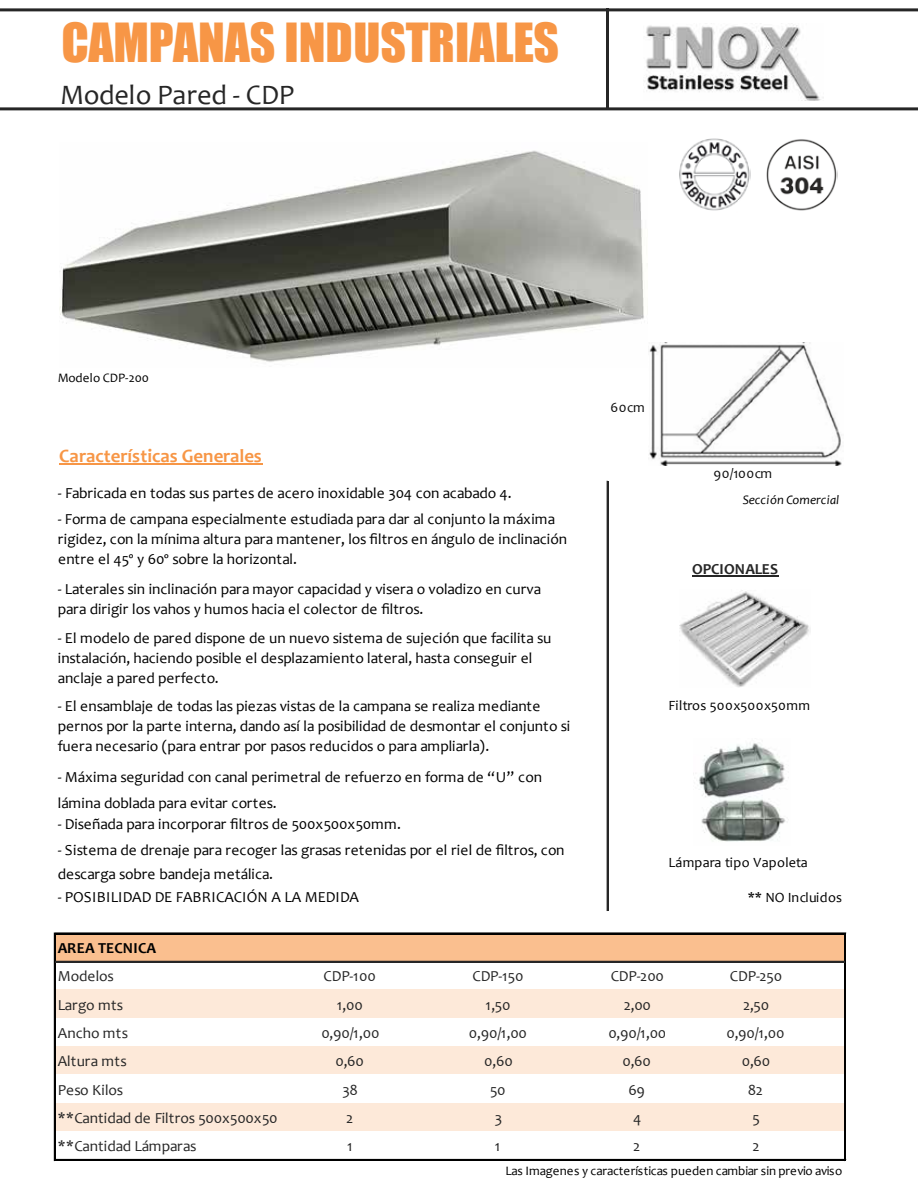
<style>
.page{position:relative;width:918px;height:1188px;background:#fff}
.page>*{position:absolute;margin:0;border:0;box-sizing:border-box;transform-origin:0 0}
.t1{font:49.5px "Impact";color:#f79646}
.t2{font:28.35px "Candara";letter-spacing:-.01em;color:#262626}
.t3{font:700 18.9px "Candara";color:#f79646}
.t4{font:15.3px/20.1px "Candara";color:#000}
.t5{font:15.3px "Candara";letter-spacing:-.01em;color:#262626}
.t6{font:700 15.3px "Candara";letter-spacing:.01em;color:#000}
.t7{font:700 15.3px "Candara";letter-spacing:-.005em;color:#262626}
.t8{font:15.3px "Candara";letter-spacing:.025em;color:#262626}
.t9{font:15.3px "Candara";letter-spacing:.01em;color:#262626}
.t10{font:14.1px "Candara";letter-spacing:.015em;color:#000}
.t11{font:14.1px "Candara";letter-spacing:.035em;color:#0d0d0d}
.t12{font:12.9px "Candara";letter-spacing:-.005em;color:#000}
.t13{font:italic 12.9px "Candara";letter-spacing:.015em;color:#000}
</style>
<div class="page">
<div style="left:55px;top:933px;width:791px;height:29px;background:#fabf8f"></div>
<div style="left:55px;top:990px;width:791px;height:29px;background:#fde9d9"></div>
<div style="left:55px;top:1018px;width:791px;height:29px;background:#fff"></div>
<div style="left:55px;top:1046px;width:791px;height:30px;background:#fde9d9"></div>
<div style="left:55px;top:1074px;width:791px;height:30px;background:#fff"></div>
<div style="left:55px;top:1103px;width:791px;height:29px;background:#fde9d9"></div>
<div style="left:55px;top:1131px;width:791px;height:48px;background:#fff"></div>
<hr style="left:59px;top:464px;width:203px;height:1px;background:#f79646">
<hr style="left:692px;top:576px;width:86px;height:1px;background:#262626">
<hr style="left:607px;top:481px;width:1px;height:430px;background:#262626">
<hr style="left:54px;top:933px;width:1px;height:228px;background:#000">
<hr style="left:844px;top:934px;width:1px;height:227px;background:#000">
<hr style="left:845px;top:934px;width:1px;height:227px;background:#000">
<hr style="left:55px;top:933px;width:791px;height:1px;background:#000">
<hr style="left:55px;top:961px;width:790px;height:1px;background:#262626">
<hr style="left:55px;top:1159px;width:791px;height:2px;background:#000">
<svg style="left:0;top:8px;width:918px;height:102px"></svg>
<img style="left:648px;top:342px;width:194px;height:124px">
<img style="left:679px;top:590px;width:131px;height:97px">
<img style="left:699px;top:743px;width:87px;height:99px">
<img style="left:60px;top:150px;width:584px;height:212px">
<img style="left:766px;top:139px;width:71px;height:72px">
<img style="left:679px;top:138px;width:71px;height:73px">
<img style="left:643px;top:24px;width:181px;height:77px">
<h1 class="t1" style="left:61px;top:5px;width:499px">CAMPANAS INDUSTRIALES</h1>
<h2 class="t2" style="left:60px;top:77px;width:236px">Modelo Pared - CDP</h2>
<p class="t12" style="left:58px;top:370px;width:93px">Modelo CDP-200</p>
<p class="t3" style="left:59px;top:444px;width:204px">Características Generales</p>
<p class="t4" style="left:58px;top:483px;width:455px">- Fabricada en todas sus partes de acero inoxidable 304 con acabado 4.</p>
<p class="t4" style="left:58px;top:509px;width:511px">- Forma de campana especialmente estudiada para dar al conjunto la máxima rigidez, con la mínima altura para mantener, los filtros en ángulo de inclinación entre el 45º y 60º sobre la horizontal.</p>
<p class="t4" style="left:58px;top:579px;width:485px">- Laterales sin inclinación para mayor capacidad y visera o voladizo en curva para dirigir los vahos y humos hacia el colector de filtros.</p>
<p class="t4" style="left:58px;top:628px;width:495px">- El modelo de pared dispone de un nuevo sistema de sujeción que facilita su instalación, haciendo posible el desplazamiento lateral, hasta conseguir el anclaje a pared perfecto.</p>
<p class="t4" style="left:58px;top:696px;width:514px">- El ensamblaje de todas las piezas vistas de la campana se realiza mediante pernos por la parte interna, dando así la posibilidad de desmontar el conjunto si fuera necesario (para entrar por pasos reducidos o para ampliarla).</p>
<p class="t4" style="left:58px;top:764px;width:486px;line-height:26px">- Máxima seguridad con canal perimetral de refuerzo en forma de “U” con lámina doblada para evitar cortes.</p>
<p class="t4" style="left:58px;top:814px;width:345px">- Diseñada para incorporar filtros de 500x500x50mm.</p>
<p class="t4" style="left:58px;top:838px;width:508px;line-height:23.5px">- Sistema de drenaje para recoger las grasas retenidas por el riel de filtros, con descarga sobre bandeja metálica.</p>
<p class="t4" style="left:58px;top:887px;width:303px">- POSIBILIDAD DE FABRICACIÓN A LA MEDIDA</p>
<p class="t11" style="left:611px;top:398px;width:36px">60cm</p>
<p class="t11" style="left:713px;top:464px;width:60px">90/100cm</p>
<p class="t13" style="left:743px;top:491px;width:98px">Sección Comercial</p>
<p class="t7" style="left:692px;top:560px;width:88px">OPCIONALES</p>
<p class="t10" style="left:669px;top:697px;width:143px">Filtros 500x500x50mm</p>
<p class="t10" style="left:669px;top:853px;width:141px">Lámpara tipo Vapoleta</p>
<p class="t10" style="left:748px;top:889px;width:96px">** NO Incluidos</p>
<p class="t6" style="left:58px;top:938px;width:100px">AREA TECNICA</p>
<p class="t5" style="left:58px;top:967px;width:58px">Modelos</p>
<p class="t5" style="left:324px;top:967px;width:54px">CDP-100</p>
<p class="t5" style="left:472px;top:967px;width:52px">CDP-150</p>
<p class="t5" style="left:611px;top:967px;width:55px">CDP-200</p>
<p class="t5" style="left:730px;top:967px;width:54px">CDP-250</p>
<p class="t9" style="left:58px;top:995px;width:67px">Largo mts</p>
<p class="t5" style="left:337px;top:995px;width:28px">1,00</p>
<p class="t5" style="left:486px;top:995px;width:26px">1,50</p>
<p class="t5" style="left:624px;top:995px;width:29px">2,00</p>
<p class="t5" style="left:743px;top:995px;width:28px">2,50</p>
<p class="t5" style="left:58px;top:1023px;width:72px">Ancho mts</p>
<p class="t5" style="left:321px;top:1023px;width:60px">0,90/1,00</p>
<p class="t5" style="left:469px;top:1023px;width:60px">0,90/1,00</p>
<p class="t5" style="left:608px;top:1023px;width:60px">0,90/1,00</p>
<p class="t5" style="left:726px;top:1023px;width:60px">0,90/1,00</p>
<p class="t8" style="left:58px;top:1052px;width:70px">Altura mts</p>
<p class="t5" style="left:335px;top:1052px;width:30px">0,60</p>
<p class="t5" style="left:484px;top:1052px;width:30px">0,60</p>
<p class="t5" style="left:622px;top:1052px;width:30px">0,60</p>
<p class="t5" style="left:742px;top:1052px;width:30px">0,60</p>
<p class="t5" style="left:58px;top:1080px;width:67px">Peso Kilos</p>
<p class="t5" style="left:343px;top:1080px;width:17px">38</p>
<p class="t5" style="left:490px;top:1080px;width:17px">50</p>
<p class="t5" style="left:628px;top:1080px;width:18px">69</p>
<p class="t5" style="left:748px;top:1080px;width:17px">82</p>
<p class="t5" style="left:58px;top:1108px;width:221px">**Cantidad de Filtros 500x500x50</p>
<p class="t5" style="left:346px;top:1108px;width:9px">2</p>
<p class="t5" style="left:495px;top:1108px;width:9px">3</p>
<p class="t5" style="left:633px;top:1108px;width:10px">4</p>
<p class="t5" style="left:752px;top:1108px;width:9px">5</p>
<p class="t5" style="left:58px;top:1137px;width:140px">**Cantidad Lámparas</p>
<p class="t5" style="left:347px;top:1137px;width:7px">1</p>
<p class="t5" style="left:495px;top:1137px;width:7px">1</p>
<p class="t5" style="left:633px;top:1137px;width:9px">2</p>
<p class="t5" style="left:752px;top:1137px;width:9px">2</p>
<p class="t12" style="left:506px;top:1162px;width:338px">Las Imagenes y características pueden cambiar sin previo aviso</p>
</div>
